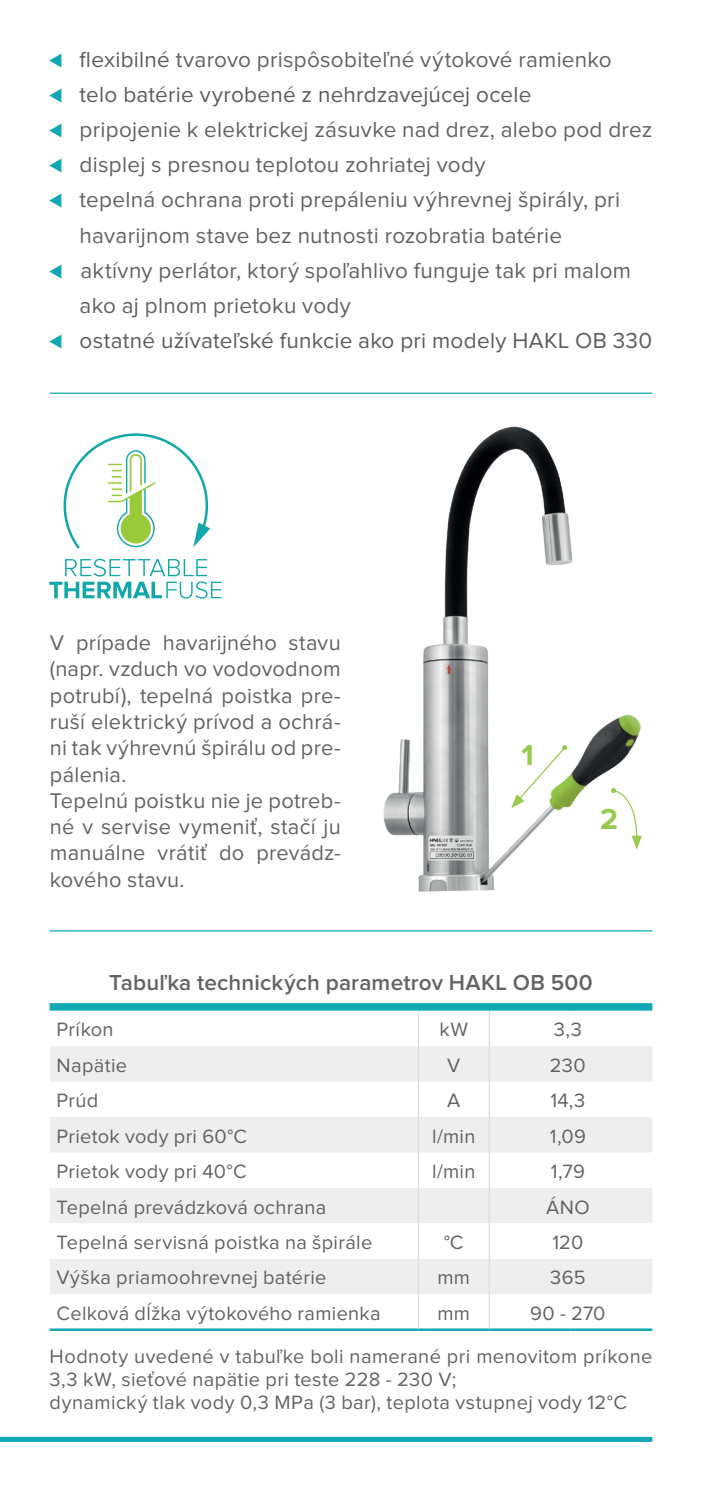
<style>
.page{position:relative;width:702px;height:1489px;background:#fff}
.page>*{position:absolute;margin:0;border:0;box-sizing:border-box;transform-origin:0 0}
.t1{font:700 30px "Proxima Nova";color:#96ca4e}
.t2{font:22.5px/35px "Proxima Nova";letter-spacing:.01em;color:#636366}
.t3{font:22.5px "Proxima Nova";letter-spacing:.01em;color:#5b5d5e}
.t4{font:600 22.5px "Proxima Nova";letter-spacing:.01em;color:#636366}
.t5{font:22px/26.2px "Proxima Nova";letter-spacing:.01em;color:#636366;text-align:justify}
.t6{font:20px/22.5px "Proxima Nova";letter-spacing:.015em;color:#636366}
.s1{color:#11a8b4}
.s2{color:#5b5d5e}
</style>
<div class="page">
<div style="left:0;top:1436px;width:652px;height:5px;background:#11a8b4"></div>
<hr style="left:50px;top:392px;width:602px;height:2px;background:#11a8b4">
<hr style="left:50px;top:930px;width:602px;height:1px;background:#11a8b4">
<img style="left:383px;top:426px;width:259px;height:466px">
<svg style="left:50px;top:1046px;width:602px;height:177px;fill:#eeeeef"></svg>
<div style="left:50px;top:1259px;width:602px;height:35px;background:#eeeeef"></div>
<svg style="left:50px;top:1003px;width:602px;height:7px;background:#16a9b5"></svg>
<hr style="left:50px;top:1328px;width:368px;height:2px;background:#11a8b4">
<hr style="left:418px;top:1328px;width:71px;height:2px;background:#11a8b4">
<hr style="left:489px;top:1328px;width:81px;height:2px;background:#11a8b4">
<hr style="left:570px;top:1328px;width:82px;height:2px;background:#11a8b4">
<hr style="left:417px;top:1010px;width:2px;height:36px;background:#dcdddf">
<hr style="left:488px;top:1010px;width:2px;height:36px;background:#dcdddf">
<hr style="left:417px;top:1046px;width:2px;height:35px;background:#dcdddf">
<hr style="left:488px;top:1046px;width:2px;height:35px;background:#dcdddf">
<hr style="left:417px;top:1081px;width:2px;height:35px;background:#dcdddf">
<hr style="left:488px;top:1081px;width:2px;height:35px;background:#dcdddf">
<hr style="left:417px;top:1116px;width:2px;height:36px;background:#dcdddf">
<hr style="left:488px;top:1116px;width:2px;height:36px;background:#dcdddf">
<hr style="left:417px;top:1152px;width:2px;height:35px;background:#dcdddf">
<hr style="left:488px;top:1152px;width:2px;height:35px;background:#dcdddf">
<hr style="left:417px;top:1187px;width:2px;height:36px;background:#dcdddf">
<hr style="left:488px;top:1187px;width:2px;height:36px;background:#dcdddf">
<hr style="left:417px;top:1223px;width:2px;height:35px;background:#dcdddf">
<hr style="left:488px;top:1223px;width:2px;height:35px;background:#dcdddf">
<hr style="left:417px;top:1258px;width:2px;height:36px;background:#dcdddf">
<hr style="left:488px;top:1258px;width:2px;height:36px;background:#dcdddf">
<hr style="left:417px;top:1294px;width:2px;height:34px;background:#dcdddf">
<hr style="left:488px;top:1294px;width:2px;height:34px;background:#dcdddf">
<svg style="left:49px;top:558px;width:172px;height:40px"></svg>
<svg style="left:63px;top:433px;width:147px;height:116px"></svg>
<p class="t2" style="left:50px;top:43px;width:563px"><span class="s1">⊳</span> <span class="s2">flexibilné</span> tvarovo prispôsobiteľné výtokové ramienko</p>
<p class="t3" style="left:50px;top:85px;width:483px"><span class="s1">⊳</span> telo batérie vyrobené z nehrdzavejúcej ocele</p>
<p class="t2" style="left:50px;top:113px;width:604px"><span class="s1">⊳</span> pripojenie k elektrickej zásuvke nad drez, alebo pod drez</p>
<p class="t2" style="left:50px;top:148px;width:437px"><span class="s1">⊳</span> displej s presnou teplotou zohriatej vody</p>
<p class="t2" style="left:80px;top:183px;width:542px;text-indent:-30px"><span class="s1">⊳</span> tepelná ochrana proti prepáleniu výhrevnej špirály, pri havarijnom stave bez nutnosti rozobratia batérie</p>
<p class="t2" style="left:80px;top:253px;width:553px;text-indent:-30px"><span class="s1">⊳</span> aktívny perlátor, ktorý spoľahlivo funguje tak pri malom ako aj plnom prietoku vody</p>
<p class="t3" style="left:50px;top:330px;width:604px"><span class="s1">⊳</span> ostatné užívateľské funkcie ako pri modely HAKL OB 330</p>
<p class="t5" style="left:50px;top:630px;width:292px">V prípade havarijného stavu (napr. vzduch vo vodovodnom potrubí), tepelná poistka pre&shy;ruší elektrický prívod a ochrá&shy;ni tak výhrevnú špirálu od pre&shy;pálenia.</p>
<p class="t5" style="left:50px;top:788px;width:292px">Tepelnú poistku nie je potreb&shy;né v servise vymeniť, stačí ju manuálne vrátiť do prevádz&shy;kového stavu.</p>
<p class="t1" style="left:521px;top:741px;width:14px">1</p>
<p class="t1" style="left:600px;top:805px;width:19px">2</p>
<p class="t4" style="left:109px;top:972px;width:485px">Tabuľka technických parametrov HAKL OB 500</p>
<p class="t6" style="left:57px;top:1019px;width:59px">Príkon</p>
<p class="t6" style="left:439px;top:1019px;width:30px">kW</p>
<p class="t6" style="left:554px;top:1019px;width:29px">3,3</p>
<p class="t6" style="left:57px;top:1054px;width:72px">Napätie</p>
<p class="t6" style="left:447px;top:1054px;width:15px">V</p>
<p class="t6" style="left:550px;top:1054px;width:37px">230</p>
<p class="t6" style="left:57px;top:1090px;width:43px">Prúd</p>
<p class="t6" style="left:447px;top:1090px;width:15px">A</p>
<p class="t6" style="left:550px;top:1090px;width:36px">14,3</p>
<p class="t6" style="left:57px;top:1125px;width:192px">Prietok vody pri 60°C</p>
<p class="t6" style="left:432px;top:1125px;width:45px">l/min</p>
<p class="t6" style="left:549px;top:1125px;width:38px">1,09</p>
<p class="t6" style="left:57px;top:1160px;width:191px">Prietok vody pri 40°C</p>
<p class="t6" style="left:432px;top:1160px;width:45px">l/min</p>
<p class="t6" style="left:550px;top:1160px;width:36px">1,79</p>
<p class="t6" style="left:57px;top:1196px;width:271px">Tepelná prevádzková ochrana</p>
<p class="t6" style="left:546px;top:1196px;width:45px">ÁNO</p>
<p class="t6" style="left:57px;top:1231px;width:317px">Tepelná servisná poistka na špirále</p>
<p class="t6" style="left:444px;top:1231px;width:21px">°C</p>
<p class="t6" style="left:552px;top:1231px;width:32px">120</p>
<p class="t6" style="left:57px;top:1267px;width:271px">Výška priamoohrevnej batérie</p>
<p class="t6" style="left:437px;top:1267px;width:34px">mm</p>
<p class="t6" style="left:550px;top:1267px;width:37px">365</p>
<p class="t6" style="left:57px;top:1302px;width:325px">Celková dĺžka výtokového ramienka</p>
<p class="t6" style="left:437px;top:1302px;width:34px">mm</p>
<p class="t6" style="left:530px;top:1302px;width:77px">90 - 270</p>
<p class="t6" style="left:50px;top:1346px;width:604px">Hodnoty uvedené v tabuľke boli namerané pri menovitom príkone<br>3,3 kW, sieťové napätie pri teste 228 - 230 V;</p>
<p class="t6" style="left:50px;top:1391px;width:578px">dynamický tlak vody 0,3 MPa (3 bar), teplota vstupnej vody 12°C</p>
</div>
